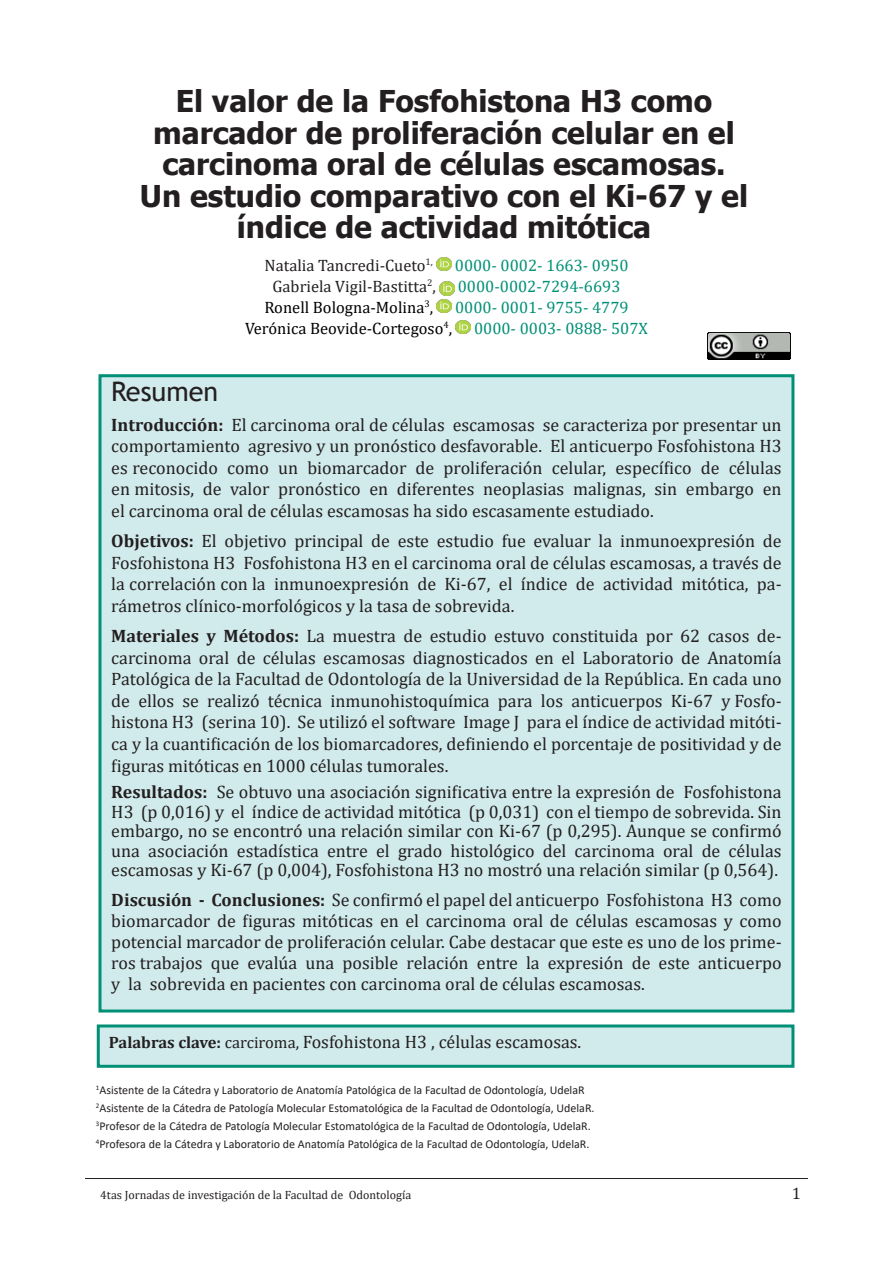
<style>
.page{position:relative;width:893px;height:1263px;background:#fff}
.page>*{position:absolute;margin:0;border:0;box-sizing:border-box;transform-origin:0 0}
.t1{font:700 30px/31.5px "Tahoma";color:#231f20;text-align:center}
.t2{font:27px "Trebuchet MS";color:#231f20}
.t3{font:18px/21.6px "Cambria";color:#231f20;text-align:justify}
.t4{font:16.5px "Cambria";color:#009076}
.t5{font:16.5px "Cambria";color:#000}
.t6{font:16.5px "Cambria";color:#231f20}
.t7{font:12px "Calibri";color:#231f20}
.t8{font:12px "Cambria";color:#231f20}
.s1{font-weight:700}
.s2{font-weight:700;font-size:16.5px}
.s3{font-size:16.5px}
</style>
<div class="page">
<hr style="left:85px;top:1178px;width:723px;height:1px;background:#231f20">
<img style="left:437px;top:257px;width:14px;height:14px">
<img style="left:439px;top:282px;width:15px;height:13px">
<img style="left:437px;top:299px;width:14px;height:14px">
<img style="left:456px;top:320px;width:14px;height:14px">
<img style="left:708px;top:333px;width:83px;height:26px">
<div style="left:98px;top:374px;width:696px;height:638px;background:#d1eaeb;border:3px solid #009076"></div>
<div style="left:97px;top:1024px;width:697px;height:44px;background:#d1eaeb;border:3px solid #009076"></div>
<p class="t1" style="left:176px;top:87px;width:538px">El valor de la Fosfohistona H3 como</p>
<p class="t1" style="left:153px;top:118px;width:583px">marcador de proliferación celular en el</p>
<p class="t1" style="left:162px;top:150px;width:565px">carcinoma oral de células escamosas.</p>
<p class="t1" style="left:140px;top:181px;width:610px">Un estudio comparativo con el Ki-67 y el índice de actividad mitótica</p>
<p class="t6" style="left:265px;top:256px;width:170px">Natalia Tancredi-Cueto<sup>1,</sup></p>
<p class="t4" style="left:455px;top:256px;width:175px">0000- 0002- 1663- 0950</p>
<p class="t6" style="left:272px;top:277px;width:165px">Gabriela Vigil-Bastitta<sup>2</sup>,</p>
<p class="t4" style="left:458px;top:277px;width:164px">0000-0002-7294-6693</p>
<p class="t5" style="left:264px;top:298px;width:170px">Ronell Bologna-Molina<sup>3</sup>,</p>
<p class="t4" style="left:455px;top:298px;width:175px">0000- 0001- 9755- 4779</p>
<p class="t5" style="left:245px;top:319px;width:209px">Verónica Beovide-Cortegoso<sup>4</sup>,</p>
<p class="t4" style="left:474px;top:319px;width:175px">0000- 0003- 0888- 507X</p>
<p class="t2" style="left:111px;top:374px;width:108px">Resumen</p>
<p class="t3" style="left:111px;top:414px;width:672px"><span class="s1">Introducción:</span> El carcinoma oral de células escamosas se caracteriza por presentar un comportamiento agresivo y un pronóstico desfavorable. El anticuerpo Fosfohistona H3 es reconocido como un biomarcador de proliferación celular, específico de células en mitosis, de valor pronóstico en diferentes neoplasias malignas, sin embargo en el carcinoma oral de células escamosas ha sido escasamente estudiado.</p>
<p class="t3" style="left:111px;top:530px;width:672px"><span class="s1">Objetivos:</span> El objetivo principal de este estudio fue evaluar la inmunoexpresión de Fosfohistona H3 Fosfohistona H3 en el carcinoma oral de células escamosas, a través de la correlación con la inmunoexpresión de Ki-67, el índice de actividad mitótica, pa&shy;rámetros clínico-morfológicos y la tasa de sobrevida.</p>
<p class="t3" style="left:111px;top:625px;width:672px"><span class="s1">Materiales y Métodos:</span> La muestra de estudio estuvo constituida por 62 casos de&shy;carcinoma oral de células escamosas diagnosticados en el Laboratorio de Anatomía Patológica de la Facultad de Odontología de la Universidad de la República. En cada uno de ellos se realizó técnica inmunohistoquímica para los anticuerpos Ki-67 y Fosfo&shy;histona H3 (serina 10). Se utilizó el software Image J para el índice de actividad mitóti&shy;ca y la cuantificación de los biomarcadores, definiendo el porcentaje de positividad y de figuras mitóticas en 1000 células tumorales.</p>
<p class="t3" style="left:111px;top:782px;width:672px;line-height:19.5px"><span class="s1">Resultados:</span> Se obtuvo una asociación significativa entre la expresión de Fosfohistona H3 (p 0,016) y el índice de actividad mitótica (p 0,031) con el tiempo de sobrevida. Sin embargo, no se encontró una relación similar con Ki-67 (p 0,295). Aunque se confirmó una asociación estadística entre el grado histológico del carcinoma oral de células escamosas y Ki-67 (p 0,004), Fosfohistona H3 no mostró una relación similar (p 0,564).</p>
<p class="t3" style="left:111px;top:889px;width:672px;line-height:21px"><span class="s1">Discusión - Conclusiones:</span> Se confirmó el papel del anticuerpo Fosfohistona H3 como biomarcador de figuras mitóticas en el carcinoma oral de células escamosas y como potencial marcador de proliferación celular. Cabe destacar que este es uno de los prime&shy;ros trabajos que evalúa una posible relación entre la expresión de este anticuerpo y la sobrevida en pacientes con carcinoma oral de células escamosas.</p>
<p class="t3" style="left:109px;top:1031px;width:474px"><span class="s2">Palabras clave:</span> <span class="s3">carciroma,</span> Fosfohistona H3 , células escamosas.</p>
<p class="t7" style="left:96px;top:1081px;width:490px"><sup>1</sup>Asistente de la Cátedra y Laboratorio de Anatomía Patológica de la Facultad de Odontología, UdelaR</p>
<p class="t7" style="left:96px;top:1099px;width:500px"><sup>2</sup>Asistente de la Cátedra de Patología Molecular Estomatológica de la Facultad de Odontología, UdelaR.</p>
<p class="t7" style="left:96px;top:1117px;width:496px"><sup>3</sup>Profesor de la Cátedra de Patología Molecular Estomatológica de la Facultad de Odontología, UdelaR.</p>
<p class="t7" style="left:96px;top:1135px;width:495px"><sup>4</sup>Profesora de la Cátedra y Laboratorio de Anatomía Patológica de la Facultad de Odontología, UdelaR.</p>
<p class="t8" style="left:100px;top:1188px;width:313px">4tas Jornadas de investigación de la Facultad de Odontología</p>
<p class="t6" style="left:792px;top:1184px;width:11px">1</p>
</div>
